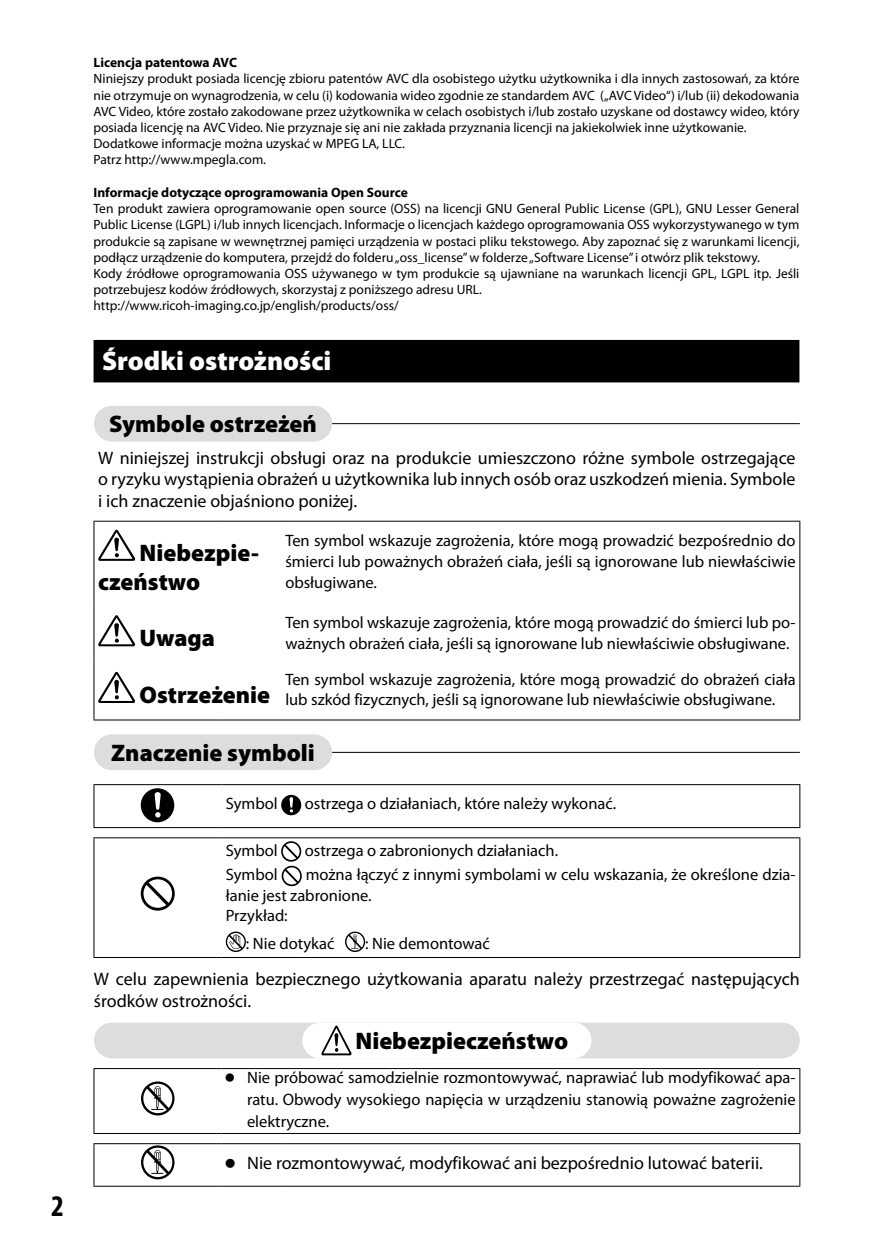
<style>
.page{position:relative;width:893px;height:1259px;background:#fff}
.page>*{position:absolute;margin:0;border:0;box-sizing:border-box;transform-origin:0 0}
.t1{font:700 condensed 30px "Myriad Pro";color:#000}
.t2{font:900 27px "Myriad Pro";color:#fff}
.t3{font:900 24px/28.8px "Myriad Pro";color:#000}
.t4{font:18px/21.6px "Myriad Pro";color:#000;text-align:justify}
.t5{font:16.5px/20.7px "Myriad Pro";color:#000}
.t6{font:13.5px/16.2px "Myriad Pro";color:#000}
.t7{font:700 13.5px "Myriad Pro";color:#000}
</style>
<div class="page">
<div style="left:94px;top:340px;width:705px;height:42px;background:#000"></div>
<hr style="left:799px;top:785px;width:1px;height:42px;background:#000">
<hr style="left:799px;top:838px;width:1px;height:119px;background:#000">
<hr style="left:799px;top:1069px;width:1px;height:64px;background:#000">
<hr style="left:799px;top:1144px;width:1px;height:41px;background:#000">
<hr style="left:94px;top:521px;width:128px;height:1px;background:#000">
<hr style="left:93px;top:521px;width:1px;height:85px;background:#000">
<hr style="left:222px;top:521px;width:59px;height:1px;background:#000">
<hr style="left:281px;top:521px;width:519px;height:1px;background:#000">
<hr style="left:799px;top:521px;width:1px;height:85px;background:#000">
<hr style="left:93px;top:606px;width:1px;height:57px;background:#000">
<hr style="left:799px;top:606px;width:1px;height:57px;background:#000">
<hr style="left:93px;top:663px;width:1px;height:56px;background:#000">
<hr style="left:799px;top:663px;width:1px;height:56px;background:#000">
<hr style="left:94px;top:719px;width:128px;height:1px;background:#000">
<hr style="left:222px;top:719px;width:59px;height:1px;background:#000">
<hr style="left:281px;top:719px;width:519px;height:1px;background:#000">
<hr style="left:94px;top:784px;width:128px;height:1px;background:#000">
<hr style="left:93px;top:785px;width:1px;height:42px;background:#000">
<hr style="left:222px;top:784px;width:59px;height:1px;background:#000">
<hr style="left:281px;top:784px;width:519px;height:1px;background:#000">
<hr style="left:94px;top:827px;width:128px;height:1px;background:#000">
<hr style="left:222px;top:827px;width:59px;height:1px;background:#000">
<hr style="left:281px;top:827px;width:519px;height:1px;background:#000">
<hr style="left:94px;top:837px;width:128px;height:1px;background:#000">
<hr style="left:93px;top:838px;width:1px;height:119px;background:#000">
<hr style="left:222px;top:837px;width:59px;height:1px;background:#000">
<hr style="left:281px;top:837px;width:519px;height:1px;background:#000">
<hr style="left:94px;top:957px;width:128px;height:1px;background:#000">
<hr style="left:222px;top:957px;width:59px;height:1px;background:#000">
<hr style="left:281px;top:957px;width:519px;height:1px;background:#000">
<hr style="left:94px;top:1068px;width:128px;height:1px;background:#000">
<hr style="left:93px;top:1069px;width:1px;height:64px;background:#000">
<hr style="left:222px;top:1068px;width:59px;height:1px;background:#000">
<hr style="left:281px;top:1068px;width:519px;height:1px;background:#000">
<hr style="left:94px;top:1133px;width:128px;height:1px;background:#000">
<hr style="left:222px;top:1133px;width:59px;height:1px;background:#000">
<hr style="left:281px;top:1133px;width:519px;height:1px;background:#000">
<hr style="left:94px;top:1143px;width:128px;height:1px;background:#000">
<hr style="left:93px;top:1144px;width:1px;height:41px;background:#000">
<hr style="left:222px;top:1143px;width:59px;height:1px;background:#000">
<hr style="left:281px;top:1143px;width:519px;height:1px;background:#000">
<hr style="left:94px;top:1185px;width:128px;height:1px;background:#000">
<hr style="left:222px;top:1185px;width:59px;height:1px;background:#000">
<hr style="left:281px;top:1185px;width:519px;height:1px;background:#000">
<div style="left:94px;top:406px;width:238px;height:35px;background:#dcdddd;border-radius:18px"></div>
<hr style="left:332px;top:423px;width:468px;height:1px;background:#000">
<svg style="left:98px;top:530px;width:37px;height:31px"></svg>
<svg style="left:98px;top:615px;width:37px;height:31px"></svg>
<svg style="left:98px;top:672px;width:37px;height:31px"></svg>
<div style="left:94px;top:734px;width:238px;height:36px;background:#dcdddd;border-radius:18px"></div>
<hr style="left:332px;top:752px;width:468px;height:1px;background:#000">
<svg style="left:141px;top:788px;width:33px;height:34px"></svg>
<svg style="left:281px;top:795px;width:20px;height:20px"></svg>
<svg style="left:141px;top:876px;width:34px;height:34px"></svg>
<svg style="left:281px;top:841px;width:21px;height:45px"></svg>
<svg style="left:226px;top:931px;width:20px;height:21px"></svg>
<svg style="left:345px;top:931px;width:20px;height:21px"></svg>
<div style="left:94px;top:1022px;width:706px;height:36px;background:#dcdddd;border-radius:18px"></div>
<div style="left:302px;top:1022px;width:289px;height:36px;background:#fff;border-radius:18px"></div>
<svg style="left:321px;top:1025px;width:30px;height:30px"></svg>
<svg style="left:141px;top:1081px;width:33px;height:34px"></svg>
<svg style="left:141px;top:1145px;width:33px;height:34px"></svg>
<h1 class="t1" style="left:51px;top:1189px;width:14px">2</h1>
<p class="t7" style="left:94px;top:55px;width:145px">Licencja patentowa AVC</p>
<p class="t6" style="left:94px;top:71px;width:707px">Niniejszy produkt posiada licencję zbioru patentów AVC dla osobistego użytku użytkownika i dla innych zastosowań, za które nie otrzymuje on wynagrodzenia, w celu (i) kodowania wideo zgodnie ze standardem AVC („AVC Video“) i/lub (ii) dekodowania AVC Video, które zostało zakodowane przez użytkownika w celach osobistych i/lub zostało uzyskane od dostawcy wideo, który posiada licencję na AVC Video. Nie przyznaje się ani nie zakłada przyznania licencji na jakiekolwiek inne użytkowanie.<br>Dodatkowe informacje można uzyskać w MPEG LA, LLC.<br>Patrz http://www.mpegla.com.</p>
<p class="t7" style="left:94px;top:185px;width:316px">Informacje dotyczące oprogramowania Open Source</p>
<p class="t6" style="left:94px;top:200px;width:707px">Ten produkt zawiera oprogramowanie open source (OSS) na licencji GNU General Public License (GPL), GNU Lesser General Public License (LGPL) i/lub innych licencjach. Informacje o licencjach każdego oprogramowania OSS wykorzystywanego w tym produkcie są zapisane w wewnętrznej pamięci urządzenia w postaci pliku tekstowego. Aby zapoznać się z warunkami licencji, podłącz urządzenie do komputera, przejdź do folderu „oss_license” w folderze „Software License” i otwórz plik tekstowy.<br>Kody źródłowe oprogramowania OSS używanego w tym produkcie są ujawniane na warunkach licencji GPL, LGPL itp. Jeśli potrzebujesz kodów źródłowych, skorzystaj z poniższego adresu URL.<br>http://www.ricoh-imaging.co.jp/english/products/oss/</p>
<h2 class="t2" style="left:102px;top:345px;width:231px">Środki ostrożności</h2>
<h3 class="t3" style="left:109px;top:410px;width:209px">Symbole ostrzeżeń</h3>
<h3 class="t4" style="left:98px;top:446px;width:699px">W niniejszej instrukcji obsługi oraz na produkcie umieszczono różne symbole ostrzegające o ryzyku wystąpienia obrażeń u użytkownika lub innych osób oraz uszkodzeń mienia. Symbole i ich znaczenie objaśniono poniżej.</h3>
<h3 class="t3" style="left:98px;top:538px;width:162px;text-indent:41px">Niebezpie&shy;czeństwo</h3>
<p class="t5" style="left:285px;top:530px;width:512px;text-align:justify">Ten symbol wskazuje zagrożenia, które mogą prowadzić bezpośrednio do śmierci lub poważnych obrażeń ciała, jeśli są ignorowane lub niewłaściwie obsługiwane.</p>
<h3 class="t3" style="left:140px;top:624px;width:77px">Uwaga</h3>
<p class="t5" style="left:285px;top:612px;width:512px">Ten symbol wskazuje zagrożenia, które mogą prowadzić do śmierci lub po&shy;ważnych obrażeń ciała, jeśli są ignorowane lub niewłaściwie obsługiwane.</p>
<p class="t5" style="left:285px;top:668px;width:512px">Ten symbol wskazuje zagrożenia, które mogą prowadzić do obrażeń ciała lub szkód fizycznych, jeśli są ignorowane lub niewłaściwie obsługiwane.</p>
<h3 class="t3" style="left:111px;top:738px;width:205px">Znaczenie symboli</h3>
<p class="t5" style="left:226px;top:793px;width:53px">Symbol</p>
<p class="t5" style="left:305px;top:793px;width:313px">ostrzega o działaniach, które należy wykonać.</p>
<p class="t5" style="left:226px;top:839px;width:53px">Symbol</p>
<p class="t5" style="left:305px;top:839px;width:255px">ostrzega o zabronionych działaniach.</p>
<p class="t5" style="left:226px;top:864px;width:53px">Symbol</p>
<h3 class="t3" style="left:140px;top:681px;width:132px">Ostrzeżenie</h3>
<p class="t5" style="left:226px;top:864px;width:571px;text-indent:80px">można łączyć z innymi symbolami w celu wskazania, że określone dzia&shy;łanie jest zabronione.<br>Przykład:</p>
<p class="t5" style="left:246px;top:933px;width:90px">: Nie dotykać</p>
<p class="t5" style="left:365px;top:933px;width:126px">: Nie demontować</p>
<h3 class="t4" style="left:94px;top:968px;width:707px">W celu zapewnienia bezpiecznego użytkowania aparatu należy przestrzegać następujących środków ostrożności.</h3>
<h3 class="t3" style="left:355px;top:1026px;width:214px">Niebezpieczeństwo</h3>
<p class="t5" style="left:247px;top:1066px;width:550px;line-height:21.9px;text-align:justify">Nie próbować samodzielnie rozmontowywać, naprawiać lub modyfikować apa&shy;ratu. Obwody wysokiego napięcia w urządzeniu stanowią poważne zagrożenie elektryczne.</p>
<h3 class="t4" style="left:247px;top:1152px;width:517px">Nie rozmontowywać, modyfikować ani bezpośrednio lutować baterii.</h3>
</div>
